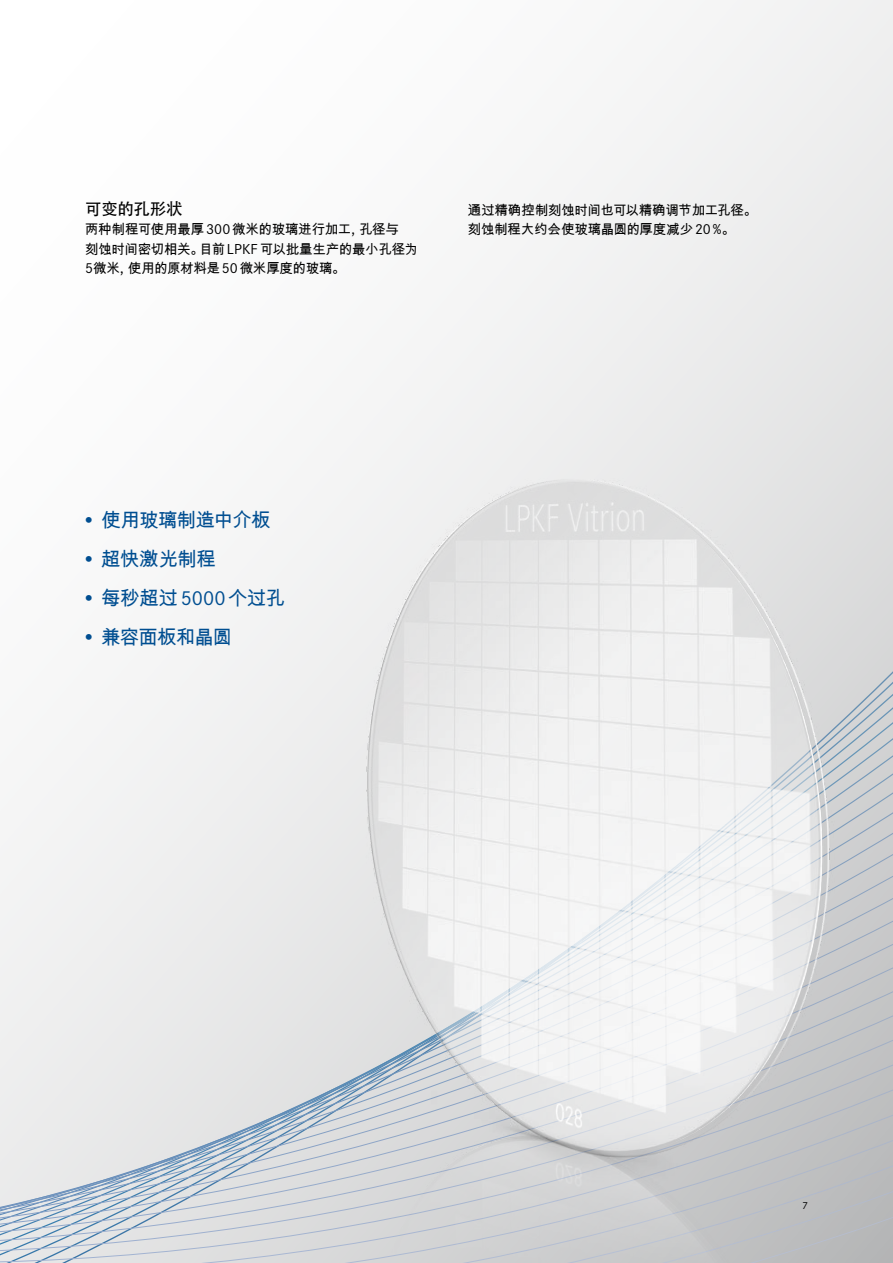
<style>
.page{position:relative;width:893px;height:1263px;background:#fff}
.page>*{position:absolute;margin:0;border:0;box-sizing:border-box;transform-origin:0 0}
.t1{font:19.5px "Arial Unicode MS";letter-spacing:-.04em;color:#004e91}
.t2{font:700 16.5px "Arial Unicode MS";letter-spacing:-.015em;color:#000}
.t3{font:13.5px/19.5px "Arial Unicode MS";letter-spacing:-.02em;color:#000}
.t4{font:10.5px "Corporate S";color:#000}
.s1{font-family:"Corporate S";font-size:15px}
.s2{font-family:"Corporate S";font-size:21px}
</style>
<div class="page">
<div style="left:453px;top:0;width:440px;height:328px;background:#f2f2f3"></div>
<div style="left:428px;top:328px;width:465px;height:28px;background:#edeeee"></div>
<svg style="left:405px;top:356px;width:488px;height:27px"></svg>
<svg style="left:380px;top:383px;width:513px;height:28px"></svg>
<svg style="left:366px;top:411px;width:527px;height:27px"></svg>
<div style="left:44px;top:770px;width:849px;height:28px;background:#f1f1f1"></div>
<div style="left:21px;top:798px;width:872px;height:27px;background:#f0f1f1"></div>
<div style="left:0;top:825px;width:893px;height:28px;background:#f0f0f0"></div>
<div style="left:0;top:853px;width:893px;height:27px;background:#efefef"></div>
<div style="left:0;top:880px;width:893px;height:28px;background:#eeeeef"></div>
<svg style="left:0;top:918px;width:893px;height:345px;background:#e0e2e5"></svg>
<img style="left:308px;top:428px;width:578px;height:835px">
<p class="t2" style="left:85px;top:199px;width:99px">可变的孔形状</p>
<p class="t3" style="left:85px;top:219px;width:335px">两种制程可使用最厚 <span class="s1">300</span> 微米的玻璃进行加工<span class="s1">,</span> 孔径与<br>刻蚀时间密切相关。目前 <span class="s1">LPKF</span> 可以批量生产的最小孔径为<br><span class="s1">5</span>微米<span class="s1">,</span> 使用的原材料是 <span class="s1">50</span>微米厚度的玻璃。</p>
<p class="t3" style="left:468px;top:199px;width:291px">通过精确控制刻蚀时间也可以精确调节加工孔径。刻蚀制程大约会使玻璃晶圆的厚度减少 <span class="s1">20%</span>。</p>
<h1 class="t1" style="left:82px;top:506px;width:190px"><span class="s2">•</span> 使用玻璃制造中介板</h1>
<h1 class="t1" style="left:82px;top:545px;width:136px"><span class="s2">•</span> 超快激光制程</h1>
<h1 class="t1" style="left:82px;top:584px;width:205px"><span class="s2">•</span> 每秒超过 <span class="s2">5000</span>个过孔</h1>
<h1 class="t1" style="left:82px;top:623px;width:152px"><span class="s2">•</span> 兼容面板和晶圆</h1>
<p class="t4" style="left:802px;top:1200px;width:7px">7</p>
</div>
